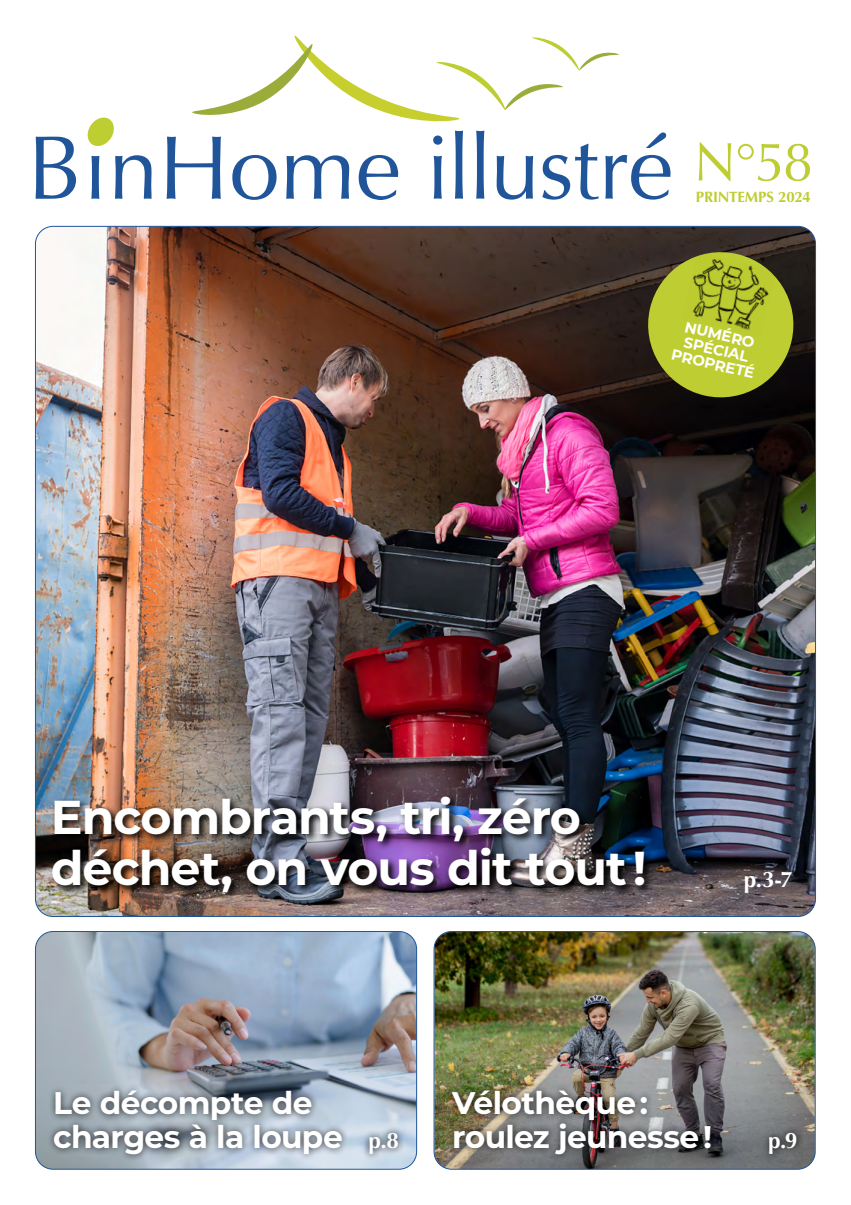
<style>
.page{position:relative;width:851px;height:1205px;background:#fff}
.page>*{position:absolute;margin:0;border:0;box-sizing:border-box;transform-origin:0 0}
.Titre_Article{font:90.25px "Optima";letter-spacing:-.015em;color:#20559a}
.t1{font:54.38px "Optima";color:#becd31}
.t2{font:700 47.5px/51.2px "Montserrat";letter-spacing:-.025em;color:#fff}
.t3{font:700 31.25px/33.8px "Montserrat";letter-spacing:-.02em;color:#fff}
.t4{font:700 22.5px "Optima";color:#fff}
.t5{font:700 15px/15px "Montserrat";color:#fff;text-align:center}
.t6{font:700 15px "Optima";letter-spacing:-.015em;color:#becd31}
</style>
<div class="page">
<img style="left:35px;top:226px;width:780px;height:690px">
<img style="left:35px;top:931px;width:381px;height:238px">
<div style="left:35px;top:931px;width:382px;height:238px;border:1px solid #20559a;border-radius:18px"></div>
<img style="left:434px;top:931px;width:380px;height:238px">
<div style="left:433px;top:931px;width:382px;height:238px;border:1px solid #20559a;border-radius:18px"></div>
<svg style="left:36px;top:137px;width:40px;height:62px"></svg>
<svg style="left:91px;top:156px;width:8px;height:43px"></svg>
<svg style="left:115px;top:155px;width:36px;height:44px"></svg>
<svg style="left:166px;top:137px;width:55px;height:62px"></svg>
<svg style="left:232px;top:155px;width:44px;height:45px"></svg>
<svg style="left:286px;top:155px;width:63px;height:44px"></svg>
<svg style="left:358px;top:155px;width:40px;height:45px"></svg>
<svg style="left:87px;top:117px;width:27px;height:29px"></svg>
<svg style="left:192px;top:35px;width:427px;height:87px"></svg>
<svg style="left:761px;top:1125px;width:43px;height:36px;background:#626465"></svg>
<img style="left:49px;top:793px;width:605px;height:109px">
<div style="left:445px;top:1082px;width:273px;height:80px;background:#000;opacity:.75"></div>
<div style="left:46px;top:1082px;width:303px;height:80px;background:#000;opacity:.75"></div>
<svg style="left:641px;top:245px;width:159px;height:159px;background:#737724"></svg>
<svg style="left:361px;top:1125px;width:44px;height:36px;background:#b0bdca"></svg>
<img style="left:681px;top:251px;width:95px;height:87px">
<p class="Titre_Article" style="left:425px;top:116px;width:249px">illustré</p>
<p class="t1" style="left:693px;top:130px;width:121px">N°58</p>
<p class="t6" style="left:695px;top:188px;width:116px">PRINTEMPS 2024</p>
<p class="t5" style="left:680px;top:317px;width:86px;rotate:13deg">NUMÉRO<br>SPÉCIAL<br>PROPRETÉ</p>
<p class="t2" style="left:51px;top:789px;width:597px">Encombrants, tri, zéro déchet, on vous dit tout !</p>
<p class="t4" style="left:743px;top:866px;width:51px">p.3-7</p>
<p class="t3" style="left:53px;top:1084px;width:291px">Le décompte de charges à la loupe</p>
<p class="t4" style="left:368px;top:1127px;width:32px">p.8</p>
<p class="t3" style="left:452px;top:1084px;width:261px">Vélothèque : roulez jeunesse !</p>
<p class="t4" style="left:768px;top:1127px;width:31px">p.9</p>
</div>
